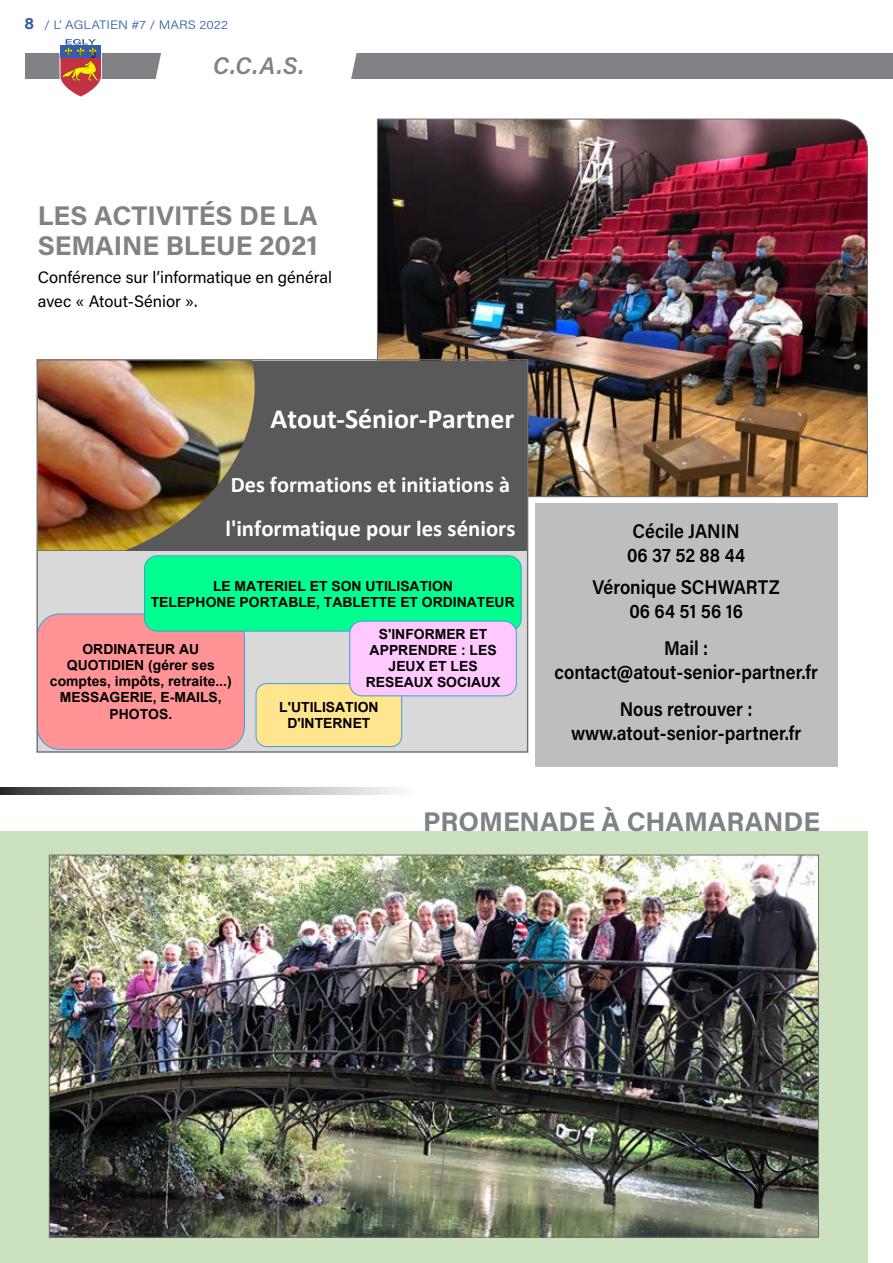
<style>
.page{position:relative;width:893px;height:1263px;background:#fff}
.page>*{position:absolute;margin:0;border:0;box-sizing:border-box;transform-origin:0 0}
.t1{font:700 27.9px "Calibri";color:#fff}
.t2{font:700 27px/30px "Acumin Pro";color:#808285}
.t3{font:italic 600 24px "Acumin Pro";color:#808285}
.t4{font:700 22.8px "Calibri";color:#fff}
.t5{font:700 22.2px "Calibri";color:#fff}
.t6{font:600 19.8px/24px "Acumin Pro";color:#000;text-align:center;scale:.91 1}
.t7{font:16.5px/24px "Acumin Pro";color:#000}
.t8{font:700 13.95px/16px "Arial";color:#000;text-align:center}
.t9{font:300 12.15px "Acumin Pro";color:#345eab;scale:1.11 1}
.s1{font-weight:700;font-size:16.5px}
</style>
<div class="page">
<div style="left:26px;top:53px;width:867px;height:26px;background:#808285"></div>
<div style="left:155px;top:53px;width:202px;height:26px;background:#fff"></div>
<svg style="left:60px;top:39px;width:42px;height:58px"></svg>
<img style="left:377px;top:119px;width:491px;height:378px">
<div style="left:38px;top:361px;width:489px;height:190px;background:#595959"></div>
<div style="left:38px;top:551px;width:489px;height:201px;background:#d9d9d9"></div>
<img style="left:38px;top:361px;width:217px;height:189px">
<div style="left:37px;top:614px;width:208px;height:135px;background:#ff9396;border:1px solid #429dda;border-radius:23px"></div>
<div style="left:144px;top:556px;width:377px;height:75px;background:#00ff8e;border:1px solid #429dda;border-radius:13px"></div>
<div style="left:256px;top:683px;width:146px;height:64px;background:#ffe58d;border:1px solid #429dda;border-radius:10px"></div>
<div style="left:350px;top:621px;width:166px;height:75px;background:#ffc9ff;border:1px solid #429dda;border-radius:12px"></div>
<div style="left:0;top:831px;width:867px;height:432px;background:#cce2bf"></div>
<img style="left:51px;top:857px;width:766px;height:378px">
<div style="left:535px;top:503px;width:302px;height:263px;background:#bcbec0"></div>
<svg style="left:0;top:788px;width:399px;height:6px;background:#949597"></svg>
<svg style="left:93px;top:1023px;width:22px;height:17px"></svg>
<p class="t9" style="left:24px;top:16px;width:185px"><span class="s1">8</span> / L’ AGLATIEN #7 / MARS 2022</p>
<h3 class="t3" style="left:213px;top:49px;width:93px">C.C.A.S.</h3>
<h2 class="t2" style="left:38px;top:200px;width:281px">LES ACTIVITÉS DE LA<br>SEMAINE BLEUE 2021</h2>
<p class="t7" style="left:38px;top:265px;width:296px">Conférence sur l’informatique en général avec « Atout-Sénior ».</p>
<h1 class="t1" style="left:271px;top:399px;width:245px">Atout-Sénior-Partner</h1>
<h3 class="t5" style="left:231px;top:469px;width:281px">Des formations et initiations à</h3>
<h3 class="t4" style="left:225px;top:513px;width:292px">l'informatique pour les séniors</h3>
<p class="t8" style="left:151px;top:578px;width:365px">LE MATERIEL ET SON UTILISATION<br>TELEPHONE PORTABLE, TABLETTE ET ORDINATEUR</p>
<p class="t8" style="left:50px;top:642px;width:183px">ORDINATEUR AU<br>QUOTIDIEN (gérer ses comptes, impôts, retraite...)<br>MESSAGERIE, E-MAILS,<br>PHOTOS.</p>
<p class="t8" style="left:366px;top:626px;width:136px">S'INFORMER ET<br>APPRENDRE : LES<br>JEUX ET LES<br>RESEAUX SOCIAUX</p>
<p class="t8" style="left:279px;top:700px;width:101px">L'UTILISATION<br>D'INTERNET</p>
<h3 class="t6" style="left:627px;top:518px;width:131px;text-align:left">Cécile JANIN<br>06 37 52 88 44</h3>
<h3 class="t6" style="left:593px;top:574px;width:207px">Véronique SCHWARTZ<br>06 64 51 56 16</h3>
<h3 class="t6" style="left:554px;top:635px;width:291px">Mail : contact@atout-senior-partner.fr</h3>
<h3 class="t6" style="left:571px;top:696px;width:254px">Nous retrouver : www.atout-senior-partner.fr</h3>
<h2 class="t2" style="left:423px;top:805px;width:398px">PROMENADE À CHAMARANDE</h2>
</div>
